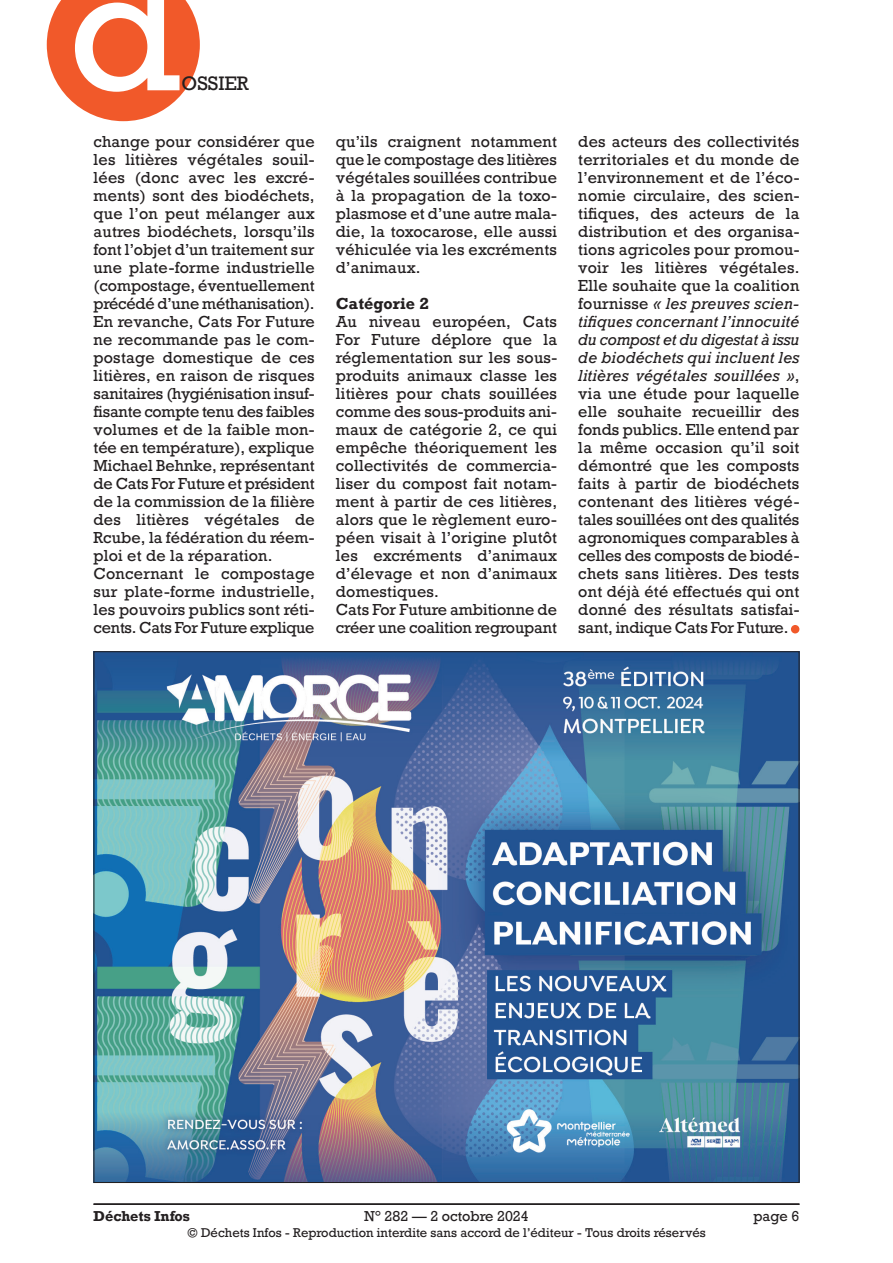
<style>
.page{position:relative;width:893px;height:1263px;background:#fff}
.page>*{position:absolute;margin:0;border:0;box-sizing:border-box;transform-origin:0 0}
.t1{font:166.5px "Rockwell";color:#fff}
.t2{font:18.3px "Rockwell";color:#231f20}
.Texte_courant{font:15px/18px "Rockwell";letter-spacing:.01em;color:#231f20;text-align:justify}
.Texte_courant-2{font:15px/18px "Rockwell";letter-spacing:-.01em;color:#231f20}
.Texte_courant-3{font:700 15px "Rockwell";letter-spacing:.01em;color:#231f20}
.t3{font:13.5px "Rockwell";color:#231f20}
.t4{font:700 13.5px "Rockwell";color:#231f20}
.t5{font:12px "Rockwell";color:#231f20}
.s1{font-style:italic}
</style>
<div class="page">
<hr style="left:94px;top:1203px;width:705px;height:2px;background:#231f20">
<div style="left:791px;top:625px;width:8px;height:8px;background:#f1592a;border-radius:50%"></div>
<img style="left:96px;top:653px;width:701px;height:528px">
<svg style="left:47px;top:0;width:153px;height:121px;background:#f3734b"></svg>
<h1 class="t1" style="left:69px;top:-73px;width:114px">d</h1>
<p class="t2" style="left:182px;top:72px;width:69px">OSSIER</p>
<p class="Texte_courant" style="left:94px;top:133px;width:223px">change pour considérer que les litières végétales souil&shy;lées (donc avec les excré&shy;ments) sont des biodéchets, que l’on peut mélanger aux autres biodéchets, lorsqu’ils font l’objet d’un traitement sur une plate-forme industrielle (compostage, éventuellement précédé d’une méthanisation).<br>En revanche, Cats For Future ne recommande pas le com&shy;postage domestique de ces litières, en raison de risques sanitaires (hygiénisation insuf&shy;fisante compte tenu des faibles volumes et de la faible mon&shy;tée en température), explique Michael Behnke, représentant de Cats For Future et président de la commission de la filière des litières végétales de Rcube, la fédération du réem&shy;ploi et de la réparation.</p>
<p class="Texte_courant" style="left:94px;top:565px;width:223px">Concernant le compostage sur plate-forme industrielle, les pouvoirs publics sont réti&shy;cents. Cats For Future explique</p>
<p class="Texte_courant" style="left:336px;top:133px;width:223px">qu’ils craignent notamment que le compostage des litières végétales souillées contribue à la propagation de la toxo&shy;plasmose et d’une autre mala&shy;die, la toxocarose, elle aussi véhiculée via les excréments d’animaux.</p>
<p class="Texte_courant-3" style="left:336px;top:294px;width:94px">Catégorie 2</p>
<p class="Texte_courant" style="left:336px;top:313px;width:223px">Au niveau européen, Cats For Future déplore que la réglementation sur les sous&shy;produits animaux classe les litières pour chats souillées comme des sous-produits ani&shy;maux de catégorie 2, ce qui empêche théoriquement les collectivités de commercia&shy;liser du compost fait notam&shy;ment à partir de ces litières, alors que le règlement euro&shy;péen visait à l’origine plutôt les excréments d’animaux d’élevage et non d’animaux domestiques.</p>
<p class="Texte_courant-2" style="left:336px;top:601px;width:223px">Cats For Future ambitionne de créer une coalition regroupant</p>
<p class="Texte_courant" style="left:578px;top:133px;width:223px">des acteurs des collectivités territoriales et du monde de l’environnement et de l’éco&shy;nomie circulaire, des scien&shy;tifiques, des acteurs de la distribution et des organisa&shy;tions agricoles pour promou&shy;voir les litières végétales.<br>Elle souhaite que la coalition fournisse <span class="s1">« les preuves scien&shy;tifiques concernant l’innocuité du compost et du digestat à issu de biodéchets qui incluent les litières végétales souillées »</span>, via une étude pour laquelle elle souhaite recueillir des fonds publics. Elle entend par la même occasion qu’il soit démontré que les composts faits à partir de biodéchets contenant des litières végé&shy;tales souillées ont des qualités agronomiques comparables à celles des composts de biodé&shy;chets sans litières. Des tests ont déjà été effectués qui ont donné des résultats satisfai&shy;sant, indique Cats For Future.</p>
<p class="t4" style="left:94px;top:1207px;width:98px">Déchets Infos</p>
<p class="t3" style="left:364px;top:1207px;width:166px">N° 282 — 2 octobre 2024</p>
<p class="t3" style="left:753px;top:1207px;width:48px">page 6</p>
<p class="t5" style="left:187px;top:1225px;width:520px">© Déchets Infos - Reproduction interdite sans accord de l’éditeur - Tous droits réservés</p>
</div>
